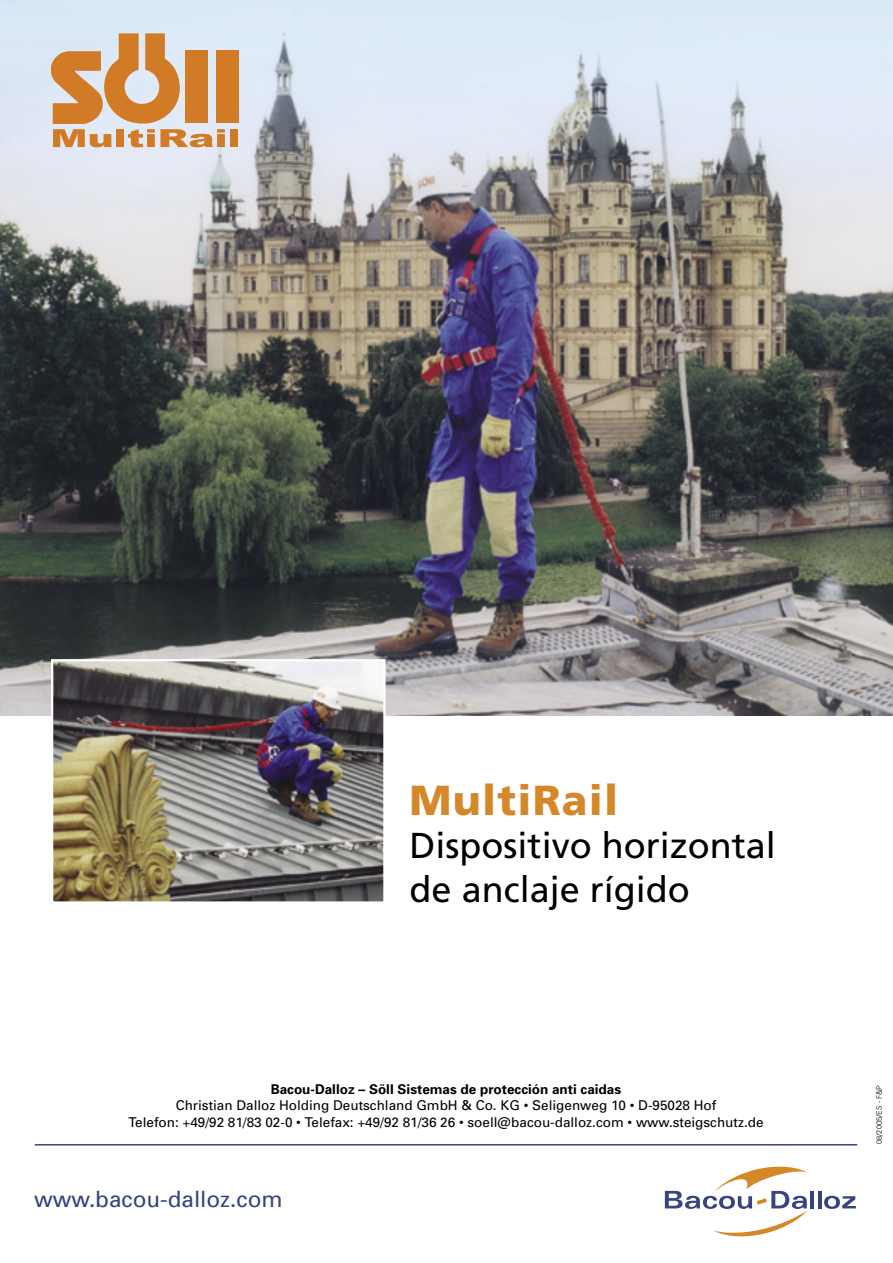
<style>
.page{position:relative;width:893px;height:1263px;background:#fff}
.page>*{position:absolute;margin:0;border:0;box-sizing:border-box;transform-origin:0 0}
.t1{font:900 42px "Frutiger";letter-spacing:.03em;color:#d5882a}
.t2{font:36px "Frutiger";color:#000}
.t3{font:22.5px "Univers";color:#384380}
.grundtext{font:13.5px "Univers";color:#000}
.grundtext-2{font:700 13.5px "Univers";color:#000}
.t4{font:300 7.5px "Univers";color:#000}
</style>
<div class="page">
<img style="left:0;top:0;width:893px;height:716px">
<hr style="left:35px;top:1144px;width:822px;height:1px;background:#384380">
<hr style="left:810px;top:1191px;width:4px;height:17px;background:#384380">
<hr style="left:818px;top:1191px;width:3px;height:17px;background:#384380">
<svg style="left:824px;top:1196px;width:32px;height:13px"></svg>
<svg style="left:665px;top:1167px;width:142px;height:69px"></svg>
<img style="left:54px;top:662px;width:329px;height:239px">
<div style="left:51px;top:659px;width:335px;height:245px;border:2px solid #fff"></div>
<div style="left:216px;top:51px;width:22px;height:72px;background:#d27b27"></div>
<svg style="left:51px;top:33px;width:174px;height:114px;background:#d7ab83"></svg>
<div style="left:230px;top:129px;width:8px;height:18px;background:#d27b27"></div>
<p class="t1" style="left:410px;top:775px;width:210px">MultiRail</p>
<p class="t2" style="left:410px;top:825px;width:368px">Dispositivo horizontal</p>
<p class="t2" style="left:410px;top:868px;width:282px">de anclaje rígido</p>
<p class="grundtext-2" style="left:271px;top:1081px;width:352px">Bacou-Dalloz – Söll Sistemas de protección anti caidas</p>
<p class="grundtext" style="left:176px;top:1098px;width:542px">Christian Dalloz Holding Deutschland GmbH &amp; Co. KG • Seligenweg 10 • D-95028 Hof</p>
<p class="grundtext" style="left:128px;top:1114px;width:637px">Telefon: +49/92 81/83 02-0 • Telefax: +49/92 81/36 26 • soell@bacou-dalloz.com • www.steigschutz.de</p>
<p class="t3" style="left:34px;top:1186px;width:250px">www.bacou-dalloz.com</p>
<p class="t4" style="left:875px;top:1144px;width:60px;rotate:-90deg">08/2005/ES - F&amp;P</p>
</div>
